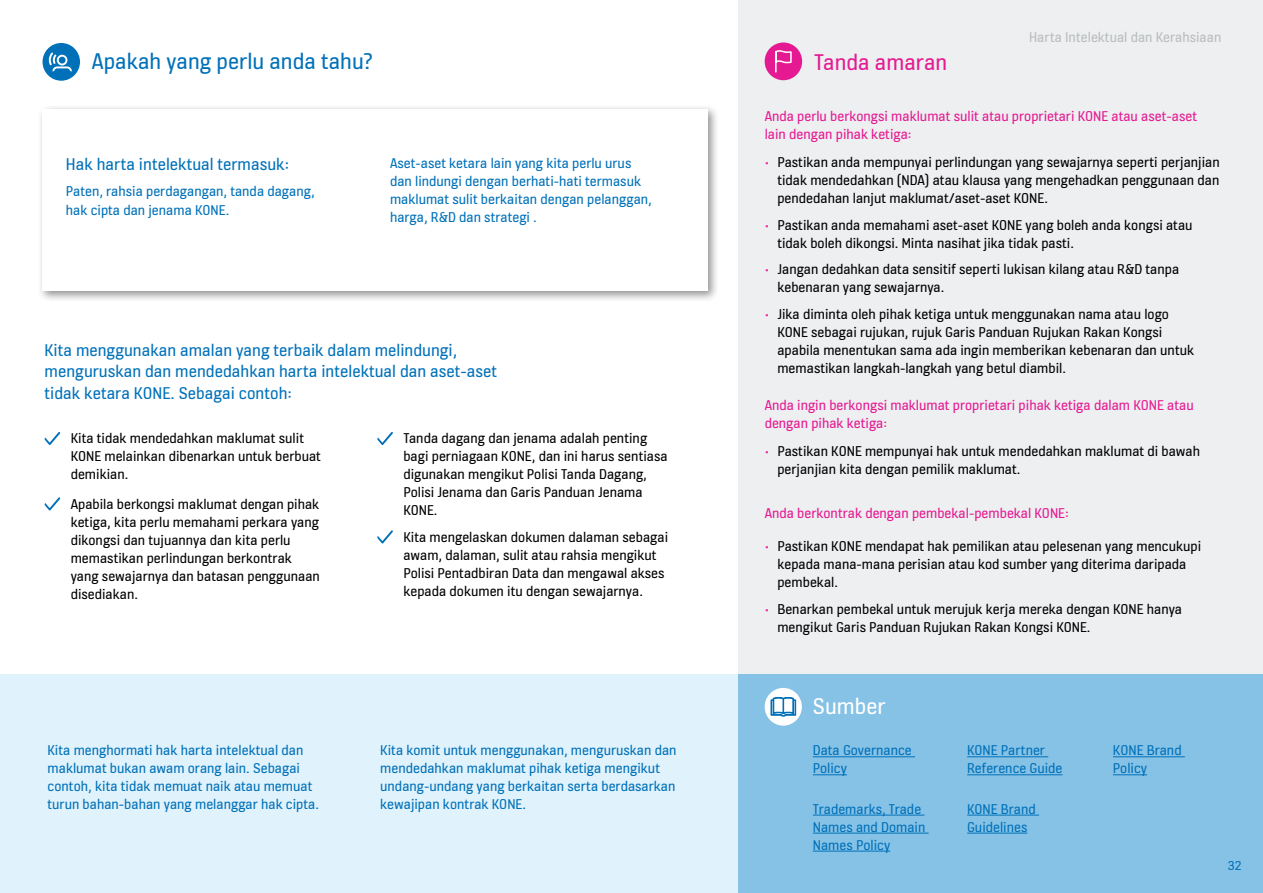
<style>
.page{position:relative;width:1263px;height:893px;background:#fff}
.page>*{position:absolute;margin:0;border:0;box-sizing:border-box;transform-origin:0 0}
.t1{font:24px "KONE Information";color:#0071b9}
.t2{font:24px "KONE Information";color:#e51a92}
.t3{font:24px "KONE Information";color:#fff}
.t4{font:18px/21.6px "KONE Information";color:#0071b9}
.t5{font:15px/18px "KONE Information";color:#000}
.t6{font:15px/18px "KONE Information";color:#0071b9}
.t7{font:15px/18px "KONE Information";color:#e51a92}
.t8{font:15px "KONE Information";color:#babdbf}
.t9{font:13.5px "KONE Information";color:#0071b9}
.s1{color:#e51a92}
</style>
<div class="page">
<div style="left:0;top:674px;width:738px;height:219px;background:#e0f2fb"></div>
<div style="left:738px;top:0;width:525px;height:893px;background:#edeff0"></div>
<div style="left:37px;top:104px;width:682px;height:199px;background:#000;opacity:.42"></div>
<div style="left:43px;top:109px;width:665px;height:182px;background:#fff"></div>
<div style="left:43px;top:43px;width:37px;height:38px;background:#0071b9;border-radius:50%"></div>
<svg style="left:49px;top:52px;width:23px;height:19px"></svg>
<div style="left:765px;top:43px;width:37px;height:37px;background:#e51a92;border-radius:50%"></div>
<svg style="left:775px;top:50px;width:17px;height:23px"></svg>
<svg style="left:45px;top:432px;width:15px;height:13px"></svg>
<svg style="left:45px;top:497px;width:15px;height:13px"></svg>
<svg style="left:377px;top:432px;width:16px;height:13px"></svg>
<svg style="left:377px;top:530px;width:16px;height:13px"></svg>
<div style="left:738px;top:674px;width:525px;height:219px;background:#86c2e6"></div>
<div style="left:765px;top:688px;width:37px;height:38px;background:#fff;border-radius:50%"></div>
<svg style="left:771px;top:697px;width:25px;height:19px"></svg>
<hr style="left:813px;top:756px;width:102px;height:1px;background:#0071b9">
<hr style="left:813px;top:774px;width:34px;height:1px;background:#0071b9">
<hr style="left:813px;top:815px;width:111px;height:1px;background:#0071b9">
<hr style="left:813px;top:833px;width:116px;height:1px;background:#0071b9">
<hr style="left:813px;top:851px;width:77px;height:1px;background:#0071b9">
<hr style="left:967px;top:756px;width:81px;height:1px;background:#0071b9">
<hr style="left:967px;top:774px;width:95px;height:1px;background:#0071b9">
<hr style="left:967px;top:815px;width:72px;height:1px;background:#0071b9">
<hr style="left:967px;top:833px;width:60px;height:1px;background:#0071b9">
<hr style="left:1113px;top:756px;width:72px;height:1px;background:#0071b9">
<hr style="left:1113px;top:774px;width:34px;height:1px;background:#0071b9">
<h1 class="t1" style="left:92px;top:44px;width:282px">Apakah yang perlu anda tahu?</h1>
<p class="t4" style="left:66px;top:154px;width:225px">Hak harta intelektual termasuk:</p>
<p class="t6" style="left:66px;top:183px;width:250px">Paten, rahsia perdagangan, tanda dagang, hak cipta dan jenama KONE.</p>
<p class="t6" style="left:390px;top:155px;width:263px">Aset-aset ketara lain yang kita perlu urus dan lindungi dengan berhati-hati termasuk maklumat sulit berkaitan dengan pelanggan, harga, R&amp;D dan strategi .</p>
<p class="t4" style="left:45px;top:340px;width:454px">Kita menggunakan amalan yang terbaik dalam melindungi, menguruskan dan mendedahkan harta intelektual dan aset-aset tidak ketara KONE. Sebagai contoh:</p>
<p class="t5" style="left:71px;top:430px;width:252px">Kita tidak mendedahkan maklumat sulit<br>KONE melainkan dibenarkan untuk berbuat demikian.</p>
<p class="t5" style="left:71px;top:496px;width:251px">Apabila berkongsi maklumat dengan pihak ketiga, kita perlu memahami perkara yang dikongsi dan tujuannya dan kita perlu memastikan perlindungan berkontrak yang sewajarnya dan batasan penggunaan disediakan.</p>
<p class="t5" style="left:403px;top:430px;width:266px">Tanda dagang dan jenama adalah penting bagi perniagaan KONE, dan ini harus sentiasa digunakan mengikut Polisi Tanda Dagang, Polisi Jenama dan Garis Panduan Jenama KONE.</p>
<p class="t5" style="left:403px;top:529px;width:266px">Kita mengelaskan dokumen dalaman sebagai awam, dalaman, sulit atau rahsia mengikut Polisi Pentadbiran Data dan mengawal akses kepada dokumen itu dengan sewajarnya.</p>
<p class="t6" style="left:48px;top:742px;width:273px">Kita menghormati hak harta intelektual dan maklumat bukan awam orang lain. Sebagai contoh, kita tidak memuat naik atau memuat turun bahan-bahan yang melanggar hak cipta.</p>
<p class="t6" style="left:380px;top:742px;width:298px">Kita komit untuk menggunakan, menguruskan dan mendedahkan maklumat pihak ketiga mengikut undang-undang yang berkaitan serta berdasarkan kewajipan kontrak KONE.</p>
<h1 class="t2" style="left:814px;top:46px;width:135px">Tanda amaran</h1>
<p class="t8" style="left:1029px;top:27px;width:194px">Harta Intelektual dan Kerahsiaan</p>
<p class="t7" style="left:765px;top:108px;width:434px">Anda perlu berkongsi maklumat sulit atau proprietari KONE atau aset-aset lain dengan pihak ketiga:</p>
<p class="t5" style="left:777px;top:154px;width:444px;text-align:justify;text-indent:-13px"><span class="s1">•</span> Pastikan anda mempunyai perlindungan yang sewajarnya seperti perjanjian tidak mendedahkan (NDA) atau klausa yang mengehadkan penggunaan dan pendedahan lanjut maklumat/aset-aset KONE.</p>
<p class="t5" style="left:777px;top:217px;width:417px;text-indent:-13px"><span class="s1">•</span> Pastikan anda memahami aset-aset KONE yang boleh anda kongsi atau tidak boleh dikongsi. Minta nasihat jika tidak pasti.</p>
<p class="t5" style="left:777px;top:261px;width:403px;text-indent:-13px"><span class="s1">•</span> Jangan dedahkan data sensitif seperti lukisan kilang atau R&amp;D tanpa kebenaran yang sewajarnya.</p>
<p class="t5" style="left:777px;top:306px;width:418px;text-indent:-13px"><span class="s1">•</span> Jika diminta oleh pihak ketiga untuk menggunakan nama atau logo KONE sebagai rujukan, rujuk Garis Panduan Rujukan Rakan Kongsi apabila menentukan sama ada ingin memberikan kebenaran dan untuk memastikan langkah-langkah yang betul diambil.</p>
<p class="t7" style="left:765px;top:397px;width:430px">Anda ingin berkongsi maklumat proprietari pihak ketiga dalam KONE atau dengan pihak ketiga:</p>
<p class="t5" style="left:777px;top:443px;width:424px;text-indent:-13px"><span class="s1">•</span> Pastikan KONE mempunyai hak untuk mendedahkan maklumat di bawah perjanjian kita dengan pemilik maklumat.</p>
<p class="t7" style="left:765px;top:505px;width:306px">Anda berkontrak dengan pembekal-pembekal KONE:</p>
<p class="t5" style="left:777px;top:538px;width:425px;text-indent:-13px"><span class="s1">•</span> Pastikan KONE mendapat hak pemilikan atau pelesenan yang mencukupi kepada mana-mana perisian atau kod sumber yang diterima daripada pembekal.</p>
<p class="t5" style="left:777px;top:601px;width:406px;text-indent:-13px"><span class="s1">•</span> Benarkan pembekal untuk merujuk kerja mereka dengan KONE hanya mengikut Garis Panduan Rujukan Rakan Kongsi KONE.</p>
<h1 class="t3" style="left:813px;top:690px;width:74px">Sumber</h1>
<p class="t6" style="left:813px;top:742px;width:100px">Data Governance<br>Policy</p>
<p class="t6" style="left:813px;top:801px;width:114px">Trademarks, Trade<br>Names and Domain<br>Names Policy</p>
<p class="t6" style="left:967px;top:742px;width:97px">KONE Partner<br>Reference Guide</p>
<p class="t6" style="left:967px;top:801px;width:70px">KONE Brand<br>Guidelines</p>
<p class="t6" style="left:1113px;top:742px;width:70px">KONE Brand<br>Policy</p>
<p class="t9" style="left:1228px;top:856px;width:15px">32</p>
</div>
